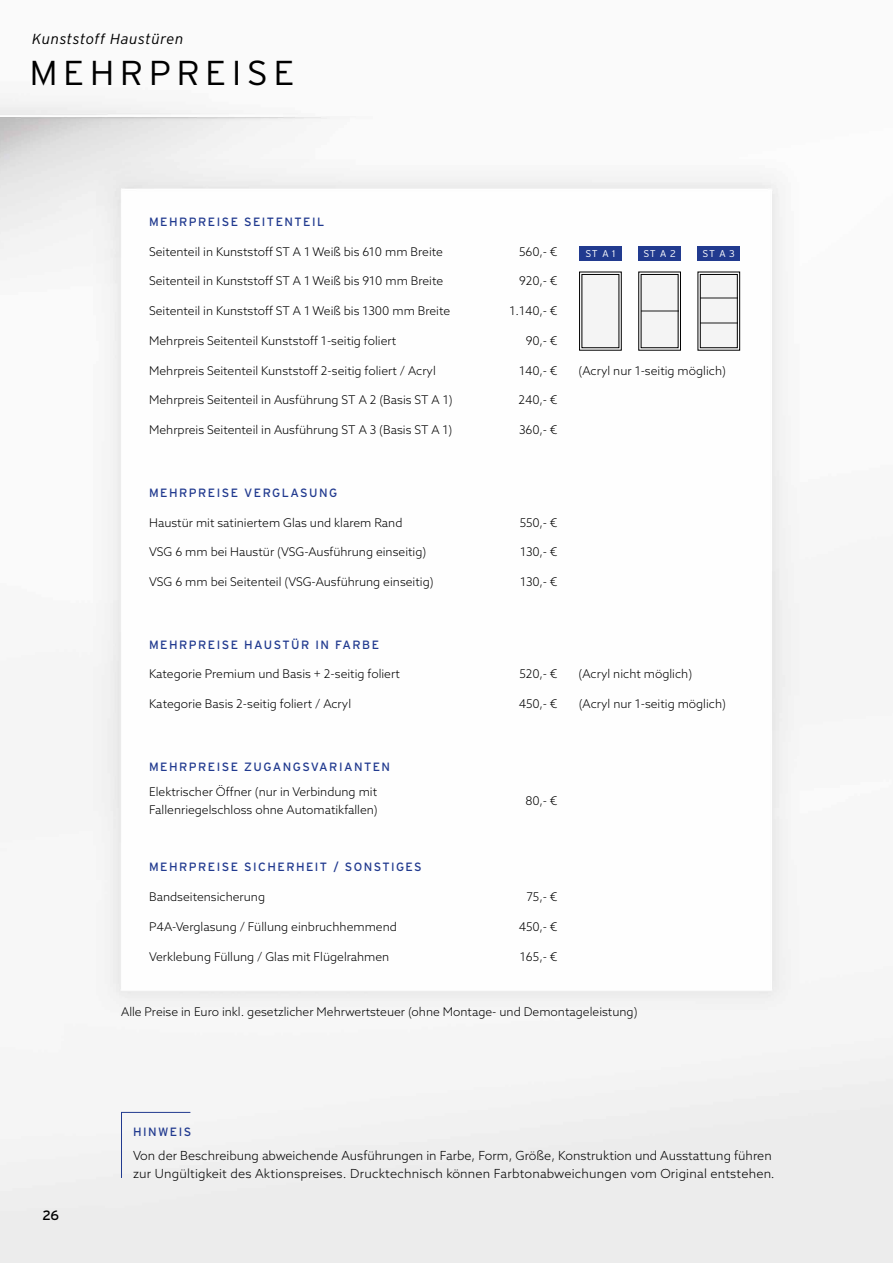
<style>
.page{position:relative;width:893px;height:1263px;background:#fff}
.page>*{position:absolute;margin:0;border:0;box-sizing:border-box;transform-origin:0 0}
.t1{font:300 34.5px "Interstate";letter-spacing:.15em;color:#000;scale:1.04 1}
.t2{font:italic 300 14.55px "Interstate";letter-spacing:.025em;color:#000}
.t3{font:13.5px "Interstate";color:#000}
.t4{font:300 12.45px/17.5px "Azo Sans";color:#000}
.t5{font:300 12px/18px "Azo Sans";color:#000}
.t6{font:12px "Interstate";letter-spacing:.12em;color:#213a8f}
.t7{font:300 9.75px "Interstate";color:#fff}
</style>
<div class="page">
<img style="left:0;top:98px;width:893px;height:1165px">
<div style="left:121px;top:1112px;width:70px;height:67px;background:#f3f3f3"></div>
<div style="left:582px;top:274px;width:37px;height:74px;background:#f4f4f4"></div>
<div style="left:582px;top:274px;width:37px;height:74px;border:1px solid #000"></div>
<div style="left:579px;top:272px;width:42px;height:78px;border:1px solid #000"></div>
<div style="left:579px;top:246px;width:42px;height:15px;background:#213a8f"></div>
<div style="left:700px;top:274px;width:37px;height:74px;background:#f4f4f4"></div>
<hr style="left:700px;top:298px;width:37px;height:1px;background:#878787">
<hr style="left:700px;top:322px;width:37px;height:2px;background:#878787">
<div style="left:700px;top:274px;width:37px;height:74px;border:1px solid #000"></div>
<div style="left:698px;top:272px;width:42px;height:78px;border:1px solid #000"></div>
<div style="left:698px;top:246px;width:42px;height:15px;background:#213a8f"></div>
<div style="left:641px;top:274px;width:37px;height:74px;background:#f4f4f4"></div>
<hr style="left:641px;top:310px;width:37px;height:2px;background:#878787">
<div style="left:641px;top:274px;width:37px;height:74px;border:1px solid #000"></div>
<div style="left:638px;top:272px;width:43px;height:78px;border:1px solid #000"></div>
<div style="left:638px;top:246px;width:43px;height:15px;background:#213a8f"></div>
<p class="t2" style="left:32px;top:31px;width:153px">Kunststoff Haustüren</p>
<h1 class="t1" style="left:29px;top:54px;width:257px">MEHRPREISE</h1>
<p class="t6" style="left:149px;top:215px;width:177px">MEHRPREISE SEITENTEIL</p>
<p class="t5" style="left:149px;top:242px;width:295px">Seitenteil in Kunststoff ST A 1 Weiß bis 610 mm Breite</p>
<p class="t5" style="left:519px;top:242px;width:40px">560,- €</p>
<p class="t5" style="left:149px;top:272px;width:296px">Seitenteil in Kunststoff ST A 1 Weiß bis 910 mm Breite</p>
<p class="t5" style="left:519px;top:272px;width:40px">920,- €</p>
<p class="t5" style="left:149px;top:302px;width:303px">Seitenteil in Kunststoff ST A 1 Weiß bis 1300 mm Breite</p>
<p class="t5" style="left:509px;top:302px;width:49px">1.140,- €</p>
<p class="t5" style="left:149px;top:331px;width:249px">Mehrpreis Seitenteil Kunststoff 1-seitig foliert</p>
<p class="t5" style="left:526px;top:331px;width:33px">90,- €</p>
<p class="t5" style="left:149px;top:361px;width:288px">Mehrpreis Seitenteil Kunststoff 2-seitig foliert / Acryl</p>
<p class="t5" style="left:519px;top:361px;width:40px">140,- €</p>
<p class="t5" style="left:579px;top:361px;width:149px">(Acryl nur 1-seitig möglich)</p>
<p class="t5" style="left:149px;top:391px;width:305px">Mehrpreis Seitenteil in Ausführung ST A 2 (Basis ST A 1)</p>
<p class="t5" style="left:518px;top:391px;width:40px">240,- €</p>
<p class="t5" style="left:149px;top:421px;width:305px">Mehrpreis Seitenteil in Ausführung ST A 3 (Basis ST A 1)</p>
<p class="t5" style="left:519px;top:421px;width:40px">360,- €</p>
<p class="t7" style="left:585px;top:248px;width:31px">ST A 1</p>
<p class="t7" style="left:643px;top:248px;width:34px">ST A 2</p>
<p class="t7" style="left:703px;top:248px;width:34px">ST A 3</p>
<p class="t6" style="left:149px;top:486px;width:190px">MEHRPREISE VERGLASUNG</p>
<p class="t5" style="left:149px;top:513px;width:255px">Haustür mit satiniertem Glas und klarem Rand</p>
<p class="t5" style="left:520px;top:513px;width:39px">550,- €</p>
<p class="t5" style="left:149px;top:543px;width:279px">VSG 6 mm bei Haustür (VSG-Ausführung einseitig)</p>
<p class="t5" style="left:520px;top:543px;width:39px">130,- €</p>
<p class="t5" style="left:149px;top:573px;width:286px">VSG 6 mm bei Seitenteil (VSG-Ausführung einseitig)</p>
<p class="t5" style="left:520px;top:573px;width:39px">130,- €</p>
<p class="t6" style="left:149px;top:638px;width:231px">MEHRPREISE HAUSTÜR IN FARBE</p>
<p class="t5" style="left:149px;top:665px;width:252px">Kategorie Premium und Basis + 2-seitig foliert</p>
<p class="t5" style="left:519px;top:665px;width:39px">520,- €</p>
<p class="t5" style="left:579px;top:665px;width:115px">(Acryl nicht möglich)</p>
<p class="t5" style="left:149px;top:695px;width:203px">Kategorie Basis 2-seitig foliert / Acryl</p>
<p class="t5" style="left:519px;top:695px;width:40px">450,- €</p>
<p class="t5" style="left:579px;top:695px;width:149px">(Acryl nur 1-seitig möglich)</p>
<p class="t6" style="left:149px;top:760px;width:242px">MEHRPREISE ZUGANGSVARIANTEN</p>
<p class="t5" style="left:149px;top:782px;width:230px">Elektrischer Öffner (nur in Verbindung mit<br>Fallenriegelschloss ohne Automatikfallen)</p>
<p class="t5" style="left:526px;top:791px;width:33px">80,- €</p>
<p class="t6" style="left:149px;top:860px;width:274px">MEHRPREISE SICHERHEIT / SONSTIGES</p>
<p class="t5" style="left:149px;top:888px;width:117px">Bandseitensicherung</p>
<p class="t5" style="left:526px;top:888px;width:33px">75,- €</p>
<p class="t5" style="left:149px;top:917px;width:249px">P4A-Verglasung / Füllung einbruchhemmend</p>
<p class="t5" style="left:519px;top:917px;width:40px">450,- €</p>
<p class="t5" style="left:149px;top:947px;width:242px">Verklebung Füllung / Glas mit Flügelrahmen</p>
<p class="t5" style="left:520px;top:947px;width:39px">165,- €</p>
<p class="t5" style="left:121px;top:1003px;width:518px">Alle Preise in Euro inkl. gesetzlicher Mehrwertsteuer (ohne Montage- und Demontageleistung)</p>
<p class="t6" style="left:133px;top:1125px;width:60px">HINWEIS</p>
<p class="t3" style="left:43px;top:1208px;width:18px">26</p>
<p class="t4" style="left:133px;top:1147px;width:643px">Von der Beschreibung abweichende Ausführungen in Farbe, Form, Größe, Konstruktion und Ausstattung führen zur Ungültigkeit des Aktionspreises. Drucktechnisch können Farbtonabweichungen vom Original entstehen.</p>
</div>
